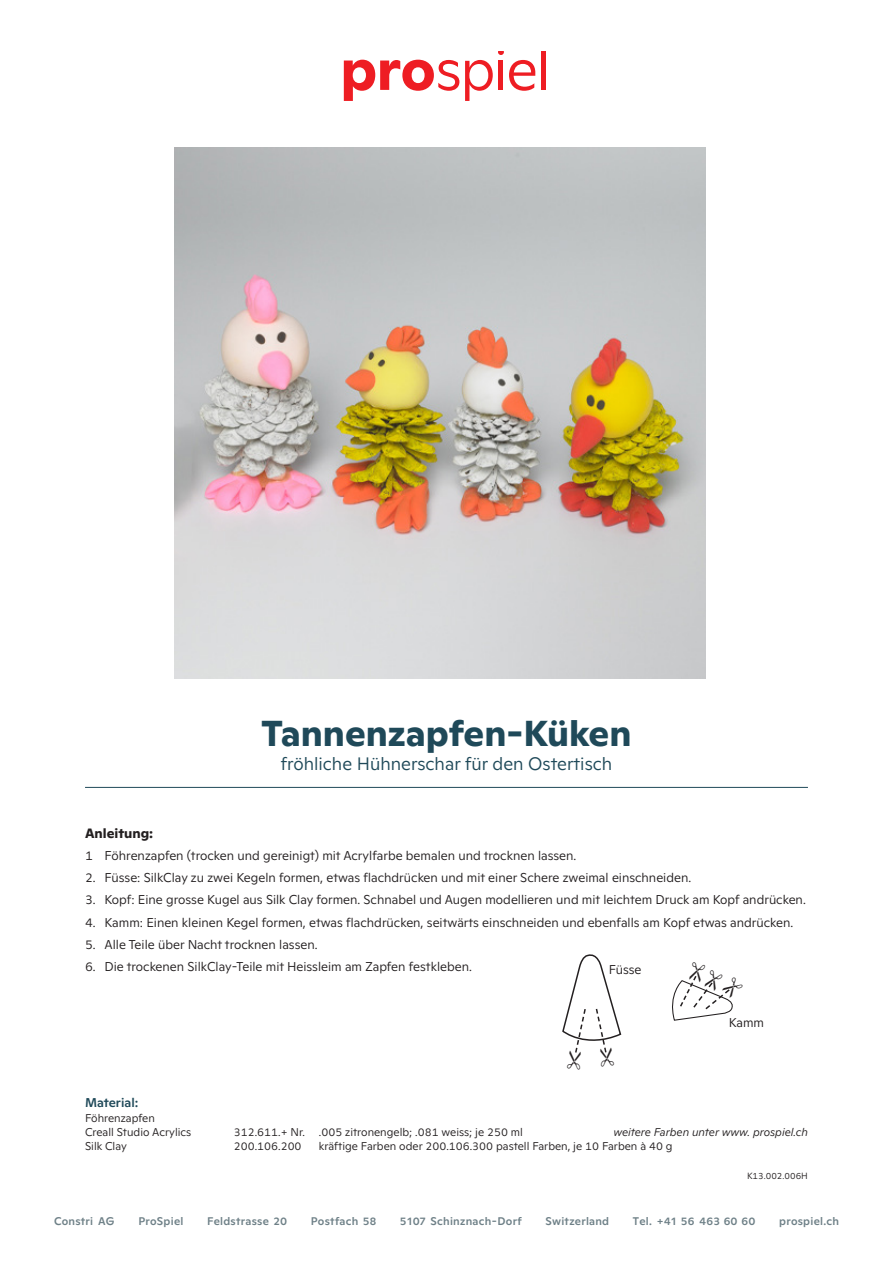
<style>
.page{position:relative;width:893px;height:1263px;background:#fff}
.page>*{position:absolute;margin:0;border:0;box-sizing:border-box;transform-origin:0 0}
.TITEL_24{font:700 36px "Ginto Normal";color:#1f4959}
.UT_12{font:300 18px "Ginto Normal";color:#1f4959}
.UT_9{font:700 13.5px "Ginto Normal";color:#231f20}
.GT_8_5_12{font:300 12.75px "Ginto Normal";color:#231f20}
.Material_Titel_8_5{font:500 12.75px "Ginto Normal";color:#1f4959}
.MATERIAL{font:300 11.25px/14.2px "Ginto Normal";color:#231f20}
.MATERIAL-2{font:italic 300 11.25px "Ginto Normal";color:#231f20}
.t1{font:500 11.1px "Ginto Normal";letter-spacing:.02em;color:#2f4953}
.Rezeptnummer_u_li_6{font:300 9px "Ginto Normal";color:#231f20}
</style>
<div class="page">
<img style="left:174px;top:148px;width:531px;height:531px">
<hr style="left:85px;top:787px;width:723px;height:1px;background:#1f4959">
<svg style="left:344px;top:60px;width:115px;height:41px"></svg>
<svg style="left:465px;top:51px;width:70px;height:50px"></svg>
<hr style="left:542px;top:51px;width:4px;height:39px;background:#ee1d23">
<svg style="left:562px;top:954px;width:60px;height:99px"></svg>
<svg style="left:672px;top:976px;width:61px;height:45px"></svg>
<p class="TITEL_24" style="left:262px;top:706px;width:371px">Tannenzapfen-Küken</p>
<p class="UT_12" style="left:281px;top:751px;width:333px">fröhliche Hühnerschar für den Ostertisch</p>
<p class="UT_9" style="left:85px;top:822px;width:70px">Anleitung:</p>
<p class="GT_8_5_12" style="left:85px;top:846px;width:493px">1 Föhrenzapfen (trocken und gereinigt) mit Acrylfarbe bemalen und trocknen lassen.</p>
<p class="GT_8_5_12" style="left:85px;top:868px;width:608px">2. Füsse: SilkClay zu zwei Kegeln formen, etwas flachdrücken und mit einer Schere zweimal einschneiden.</p>
<p class="GT_8_5_12" style="left:85px;top:891px;width:722px">3. Kopf: Eine grosse Kugel aus Silk Clay formen. Schnabel und Augen modellieren und mit leichtem Druck am Kopf andrücken.</p>
<p class="GT_8_5_12" style="left:85px;top:913px;width:710px">4. Kamm: Einen kleinen Kegel formen, etwas flachdrücken, seitwärts einschneiden und ebenfalls am Kopf etwas andrücken.</p>
<p class="GT_8_5_12" style="left:85px;top:935px;width:234px">5. Alle Teile über Nacht trocknen lassen.</p>
<p class="GT_8_5_12" style="left:85px;top:957px;width:388px">6. Die trockenen SilkClay-Teile mit Heissleim am Zapfen festkleben.</p>
<p class="GT_8_5_12" style="left:609px;top:960px;width:34px">Füsse</p>
<p class="Material_Titel_8_5" style="left:85px;top:1093px;width:55px">Material:</p>
<p class="MATERIAL" style="left:85px;top:1110px;width:108px">Föhrenzapfen<br>Creall Studio Acrylics</p>
<p class="GT_8_5_12" style="left:729px;top:1013px;width:37px">Kamm</p>
<p class="MATERIAL" style="left:234px;top:1124px;width:291px">312.611.+ Nr. .005 zitronengelb; .081 weiss; je 250 ml</p>
<p class="MATERIAL-2" style="left:613px;top:1124px;width:196px">weitere Farben unter www. prospiel.ch</p>
<p class="MATERIAL" style="left:85px;top:1138px;width:43px">Silk Clay</p>
<p class="MATERIAL" style="left:234px;top:1138px;width:69px">200.106.200</p>
<p class="MATERIAL" style="left:319px;top:1138px;width:355px">kräftige Farben oder 200.106.300 pastell Farben, je 10 Farben à 40 g</p>
<p class="Rezeptnummer_u_li_6" style="left:747px;top:1169px;width:62px">K13.002.006H</p>
<p class="t1" style="left:54px;top:1213px;width:62px">Constri AG</p>
<p class="t1" style="left:138px;top:1213px;width:47px">ProSpiel</p>
<p class="t1" style="left:207px;top:1213px;width:81px">Feldstrasse 20</p>
<p class="t1" style="left:311px;top:1213px;width:67px">Postfach 58</p>
<p class="t1" style="left:400px;top:1213px;width:123px">5107 Schinznach-Dorf</p>
<p class="t1" style="left:545px;top:1213px;width:65px">Switzerland</p>
<p class="t1" style="left:633px;top:1213px;width:124px">Tel. +41 56 463 60 60</p>
<p class="t1" style="left:779px;top:1213px;width:61px">prospiel.ch</p>
</div>
